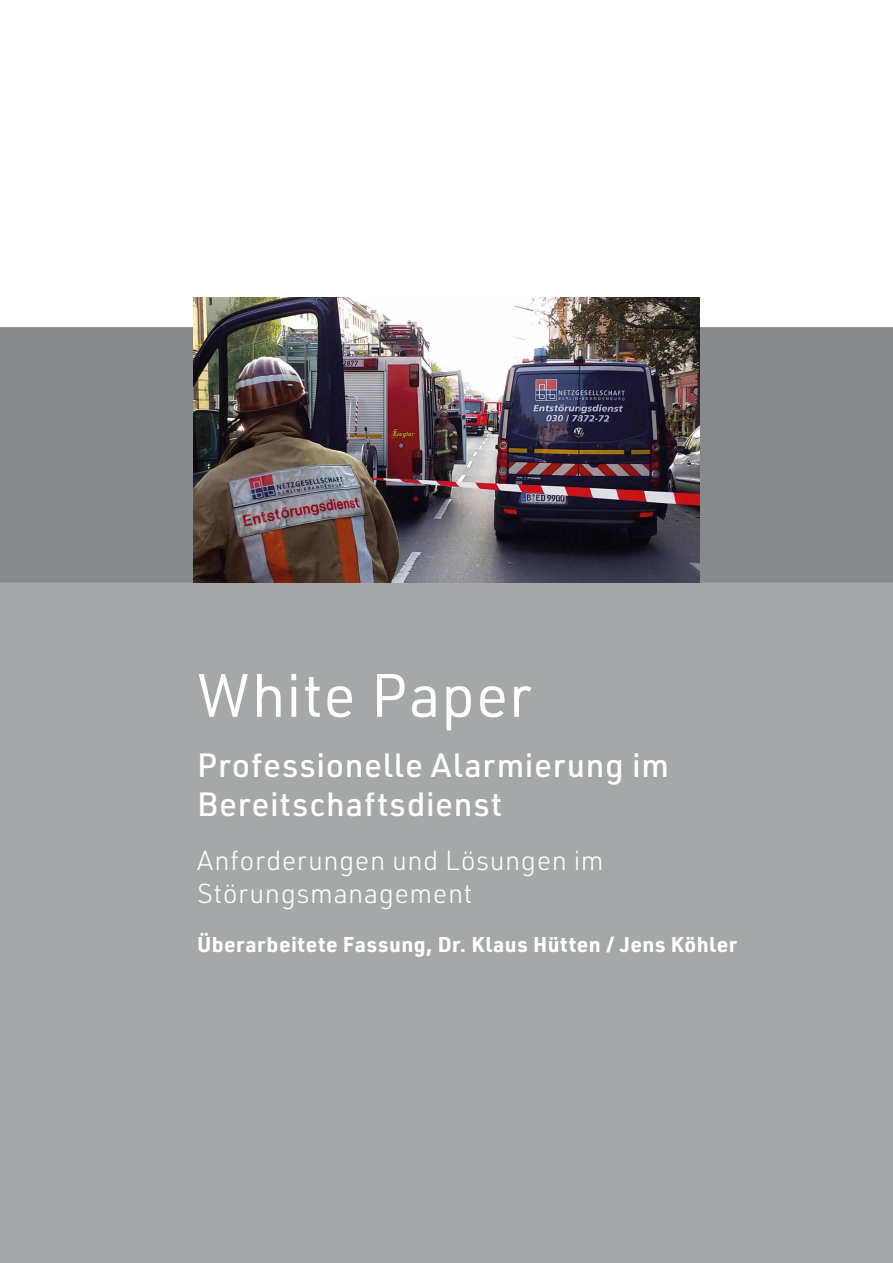
<style>
.page{position:relative;width:893px;height:1263px;background:#fff}
.page>*{position:absolute;margin:0;border:0;box-sizing:border-box;transform-origin:0 0}
.t1{font:60px "URWDIN";letter-spacing:.01em;color:#fff}
.t2{font:500 33px/39px "URWDIN";letter-spacing:.025em;color:#fff}
.t3{font:300 27px/33px "URWDIN";letter-spacing:.02em;color:#fff}
.t4{font:700 21px "URWDIN";letter-spacing:.025em;color:#fff}
</style>
<div class="page">
<div style="left:0;top:327px;width:893px;height:936px;background:#a5a8a9"></div>
<div style="left:0;top:327px;width:893px;height:256px;background:#87898b"></div>
<img style="left:193px;top:298px;width:507px;height:284px">
<h1 class="t1" style="left:197px;top:656px;width:336px">White Paper</h1>
<p class="t2" style="left:197px;top:745px;width:473px">Professionelle Alarmierung im<br>Bereitschaftsdienst</p>
<p class="t3" style="left:197px;top:843px;width:408px">Anforderungen und Lösungen im<br>Störungsmanagement</p>
<p class="t4" style="left:197px;top:930px;width:542px">Überarbeitete Fassung, Dr. Klaus Hütten / Jens Köhler</p>
</div>
